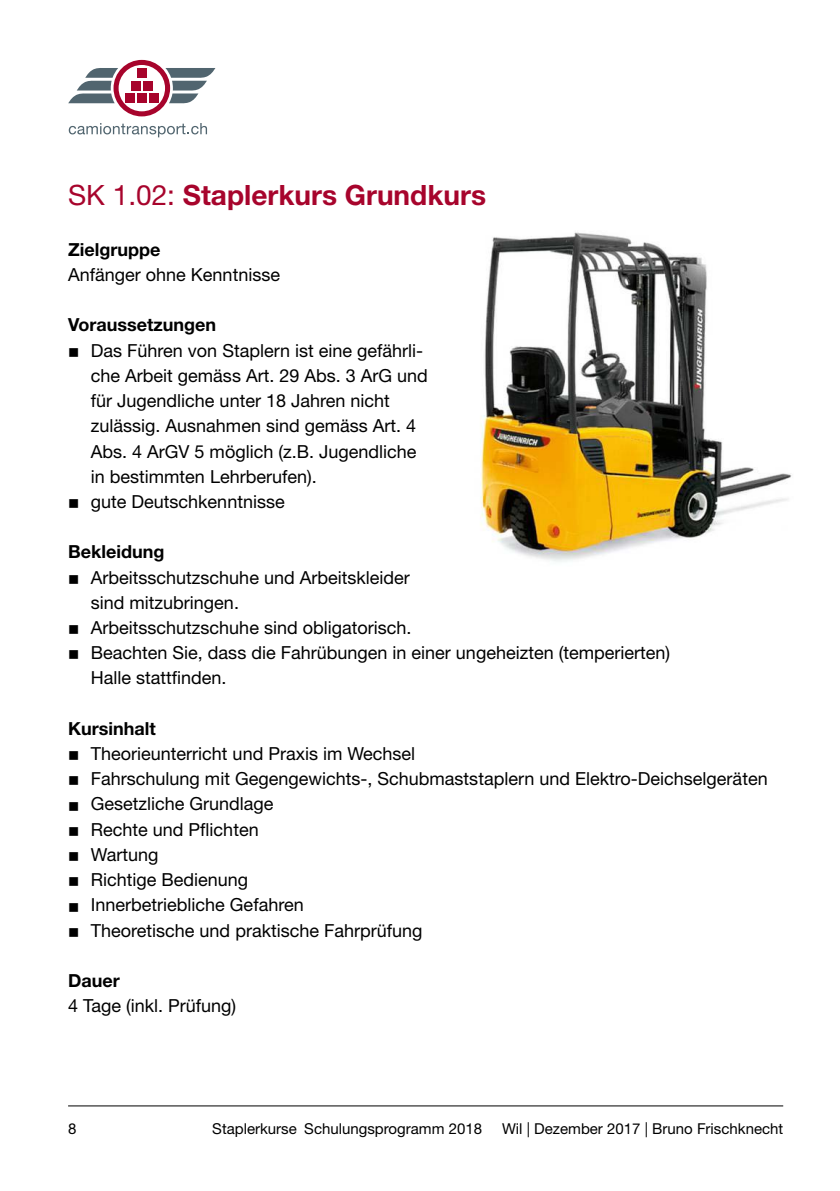
<style>
.page{position:relative;width:840px;height:1191px;background:#fff}
.page>*{position:absolute;margin:0;border:0;box-sizing:border-box;transform-origin:0 0}
.t1{font:700 28px "Helvetica Neue LT Std";color:#a7042c}
.t2{font:18px/25.2px "Helvetica Neue LT Std";color:#000}
.t3{font:700 18px "Helvetica Neue LT Std";color:#000}
.t4{font:15px "Helvetica Neue LT Std";color:#000}
.s1{font-weight:400}
</style>
<div class="page">
<hr style="left:68px;top:1105px;width:714px;height:1px;background:#000">
<svg style="left:68px;top:60px;width:147px;height:56px"></svg>
<div style="left:137px;top:68px;width:10px;height:10px;background:#a7042c"></div>
<div style="left:131px;top:81px;width:10px;height:9px;background:#a7042c"></div>
<div style="left:143px;top:81px;width:10px;height:9px;background:#a7042c"></div>
<div style="left:125px;top:93px;width:9px;height:10px;background:#a7042c"></div>
<div style="left:137px;top:93px;width:10px;height:10px;background:#a7042c"></div>
<div style="left:149px;top:93px;width:10px;height:10px;background:#a7042c"></div>
<svg style="left:69px;top:123px;width:138px;height:14px"></svg>
<img style="left:480px;top:232px;width:312px;height:330px">
<h1 class="t1" style="left:68px;top:178px;width:419px"><span class="s1">SK 1.02:</span> Staplerkurs Grundkurs</h1>
<p class="t3" style="left:68px;top:238px;width:94px">Zielgruppe</p>
<p class="t2" style="left:68px;top:262px;width:213px">Anfänger ohne Kenntnisse</p>
<p class="t3" style="left:68px;top:314px;width:150px">Voraussetzungen</p>
<p class="t2" style="left:91px;top:337px;width:338px;text-indent:-23px">■ Das Führen von Staplern ist eine gefährli&shy;che Arbeit gemäss Art. 29 Abs. 3 ArG und für Jugendliche unter 18 Jahren nicht zulässig. Ausnahmen sind gemäss Art. 4<br>Abs. 4 ArGV 5 möglich (z.B. Jugendliche in bestimmten Lehrberufen).</p>
<p class="t2" style="left:68px;top:489px;width:218px">■ gute Deutschkenntnisse</p>
<p class="t3" style="left:68px;top:541px;width:98px">Bekleidung</p>
<p class="t2" style="left:91px;top:564px;width:320px;text-indent:-23px">■ Arbeitsschutzschuhe und Arbeitskleider sind mitzubringen.</p>
<p class="t2" style="left:68px;top:615px;width:345px">■ Arbeitsschutzschuhe sind obligatorisch.</p>
<p class="t2" style="left:91px;top:640px;width:580px;text-indent:-23px">■ Beachten Sie, dass die Fahrübungen in einer ungeheizten (temperierten)<br>Halle stattfinden.</p>
<p class="t3" style="left:68px;top:717px;width:89px">Kursinhalt</p>
<p class="t2" style="left:68px;top:741px;width:348px">■ Theorieunterricht und Praxis im Wechsel</p>
<p class="t2" style="left:68px;top:766px;width:700px">■ Fahrschulung mit Gegengewichts-, Schubmaststaplern und Elektro-Deichselgeräten</p>
<p class="t2" style="left:68px;top:791px;width:207px">■ Gesetzliche Grundlage</p>
<p class="t2" style="left:68px;top:816px;width:192px">■ Rechte und Pflichten</p>
<p class="t2" style="left:68px;top:841px;width:92px">■ Wartung</p>
<p class="t2" style="left:68px;top:867px;width:182px">■ Richtige Bedienung</p>
<p class="t2" style="left:68px;top:892px;width:237px">■ Innerbetriebliche Gefahren</p>
<p class="t2" style="left:68px;top:917px;width:356px">■ Theoretische und praktische Fahrprüfung</p>
<p class="t3" style="left:68px;top:969px;width:53px">Dauer</p>
<p class="t2" style="left:68px;top:993px;width:170px">4 Tage (inkl. Prüfung)</p>
<p class="t4" style="left:68px;top:1119px;width:10px">8</p>
<p class="t4" style="left:212px;top:1119px;width:271px">Staplerkurse Schulungsprogramm 2018</p>
<p class="t4" style="left:501px;top:1119px;width:282px">Wil | Dezember 2017 | Bruno Frischknecht</p>
</div>
